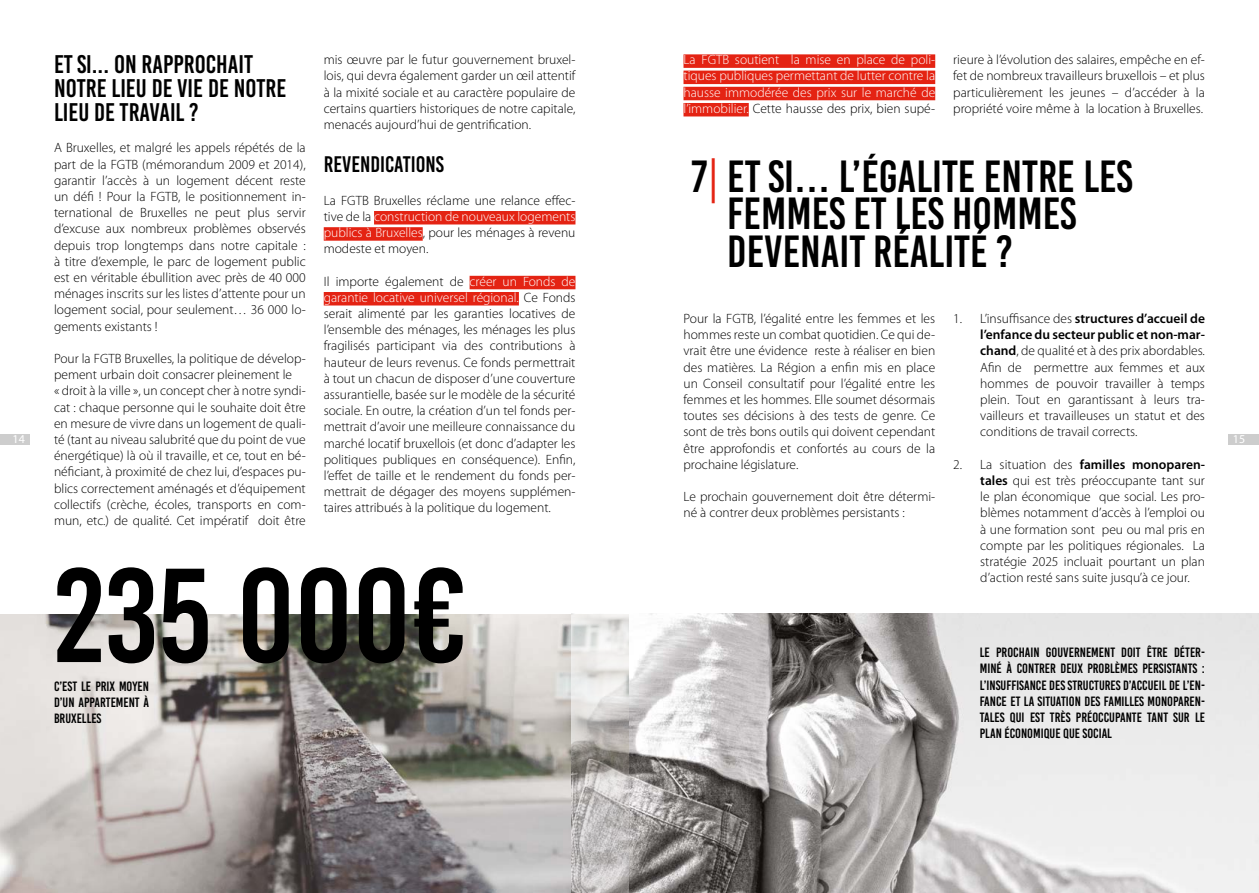
<style>
.page{position:relative;width:1259px;height:893px;background:#fff}
.page>*{position:absolute;margin:0;border:0;box-sizing:border-box;transform-origin:0 0}
.t1{font:133.35px "Bebas Kai";color:#000}
.t2{font:45px/37.5px "Bebas Kai";color:#000}
.t3{font:25.5px/24px "Bebas Kai";color:#000}
.t4{font:22.5px "Bebas Kai";color:#000}
.t5{font:300 13.5px/16.2px "Myriad Pro";color:#000;text-align:justify}
.t6{font:13.5px/16.2px "Bebas Kai";color:#000;text-align:justify}
.t7{font:300 13.5px/16.2px "Myriad Pro";color:#fff;text-align:justify}
.t8{font:12px "Myriad Pro";color:#fff}
.s1{color:#fff}
.s2{color:#000}
.s3{font-family:"Minion Pro";color:#e42313}
.s4{font-weight:600}
</style>
<div class="page">
<div style="left:1228px;top:434px;width:31px;height:10px;background:#cdcdcd"></div>
<div style="left:0;top:434px;width:30px;height:10px;background:#cdcdcd"></div>
<div style="left:683px;top:54px;width:252px;height:14px;background:#e42313"></div>
<div style="left:683px;top:71px;width:252px;height:13px;background:#e42313"></div>
<div style="left:683px;top:87px;width:252px;height:13px;background:#e42313"></div>
<div style="left:683px;top:103px;width:66px;height:13px;background:#e42313"></div>
<div style="left:374px;top:211px;width:201px;height:13px;background:#e42313"></div>
<div style="left:324px;top:227px;width:99px;height:14px;background:#e42313"></div>
<div style="left:469px;top:276px;width:106px;height:13px;background:#e42313"></div>
<div style="left:324px;top:292px;width:195px;height:13px;background:#e42313"></div>
<img style="left:0;top:614px;width:1259px;height:279px">
<img style="left:571px;top:614px;width:58px;height:279px">
<p class="t8" style="left:13px;top:432px;width:14px">14</p>
<h3 class="t3" style="left:54px;top:52px;width:234px">ET SI... ON RAPPROCHAIT<br>NOTRE LIEU DE VIE DE NOTRE<br>LIEU DE TRAVAIL ?</h3>
<p class="t5" style="left:54px;top:140px;width:253px">A Bruxelles, et malgré les appels répétés de la part de la FGTB (mémorandum 2009 et 2014), garantir l’accès à un logement décent reste un défi ! Pour la FGTB, le positionnement in&shy;ternational de Bruxelles ne peut plus servir d’excuse aux nombreux problèmes observés depuis trop longtemps dans notre capitale : à titre d’exemple, le parc de logement public est en véritable ébullition avec près de 40 000 ménages inscrits sur les listes d’attente pour un logement social, pour seulement… 36 000 lo&shy;gements existants !</p>
<p class="t5" style="left:54px;top:350px;width:253px;text-align:left">Pour la FGTB Bruxelles, la politique de dévelop&shy;pement urbain doit consacrer pleinement le<br>« droit à la ville », un concept cher à notre syndi&shy;cat : chaque personne qui le souhaite doit être en mesure de vivre dans un logement de quali&shy;té (tant au niveau salubrité que du point de vue énergétique) là où il travaille, et ce, tout en bé&shy;néficiant, à proximité de chez lui, d’espaces pu&shy;blics correctement aménagés et d’équipement collectifs (crèche, écoles, transports en com&shy;mun, etc.) de qualité. Cet impératif doit être</p>
<p class="t5" style="left:324px;top:51px;width:253px">mis œuvre par le futur gouvernement bruxel&shy;lois, qui devra également garder un œil attentif à la mixité sociale et au caractère populaire de certains quartiers historiques de notre capitale, menacés aujourd’hui de gentrification.</p>
<h3 class="t4" style="left:324px;top:152px;width:122px">REVENDICATIONS</h3>
<p class="t5" style="left:324px;top:192px;width:253px">La FGTB Bruxelles réclame une relance effec&shy;tive de la <span class="s1">construction de nouveaux logements publics à Bruxelles</span>, pour les ménages à revenu modeste et moyen.</p>
<p class="t5" style="left:324px;top:273px;width:253px">Il importe également de <span class="s1">créer un Fonds de garantie locative universel régional.</span> Ce Fonds serait alimenté par les garanties locatives de l’ensemble des ménages, les ménages les plus fragilisés participant via des contributions à hauteur de leurs revenus. Ce fonds permettrait à tout un chacun de disposer d’une couverture assurantielle, basée sur le modèle de la sécurité sociale. En outre, la création d’un tel fonds per&shy;mettrait d’avoir une meilleure connaissance du marché locatif bruxellois (et donc d’adapter les politiques publiques en conséquence). Enfin, l’effet de taille et le rendement du fonds per&shy;mettrait de dégager des moyens supplémen&shy;taires attribués à la politique du logement.</p>
<h1 class="t1" style="left:54px;top:544px;width:415px">235 000€</h1>
<p class="t6" style="left:54px;top:678px;width:96px">C’EST LE PRIX MOYEN D’UN APPARTEMENT À BRUXELLES</p>
<p class="t7" style="left:683px;top:51px;width:253px">La FGTB soutient la mise en place de poli&shy;tiques publiques permettant de lutter contre la hausse immodérée des prix sur le marché de l’immobilier. <span class="s2">Cette hausse des prix, bien supé-</span></p>
<p class="t5" style="left:953px;top:51px;width:253px">rieure à l’évolution des salaires, empêche en ef&shy;fet de nombreux travailleurs bruxellois – et plus particulièrement les jeunes – d’accéder à la propriété voire même à la location à Bruxelles.</p>
<h2 class="t2" style="left:727px;top:158px;width:407px;text-indent:-36px">7<span class="s3">|</span> ET SI… L’ÉGALITE ENTRE LES<br>FEMMES ET LES HOMMES<br>DEVENAIT RÉALITÉ ?</h2>
<p class="t5" style="left:683px;top:310px;width:253px">Pour la FGTB, l’égalité entre les femmes et les hommes reste un combat quotidien. Ce qui de&shy;vrait être une évidence reste à réaliser en bien des matières. La Région a enfin mis en place un Conseil consultatif pour l’égalité entre les femmes et les hommes. Elle soumet désormais toutes ses décisions à des tests de genre. Ce sont de très bons outils qui doivent cependant être approfondis et confortés au cours de la prochaine législature.</p>
<p class="t5" style="left:683px;top:488px;width:253px">Le prochain gouvernement doit être détermi&shy;né à contrer deux problèmes persistants :</p>
<p class="t5" style="left:980px;top:310px;width:226px;text-indent:-27px">1. L’insuffisance des <span class="s4">structures d’accueil de l’enfance du secteur public et non-mar&shy;chand</span>, de qualité et à des prix abordables.<br>Afin de permettre aux femmes et aux hommes de pouvoir travailler à temps plein. Tout en garantissant à leurs tra&shy;vailleurs et travailleuses un statut et des conditions de travail corrects.</p>
<p class="t5" style="left:980px;top:456px;width:226px;text-indent:-27px">2. La situation des <span class="s4">familles monoparen&shy;tales</span> qui est très préoccupante tant sur le plan économique que social. Les pro&shy;blèmes notamment d’accès à l’emploi ou à une formation sont peu ou mal pris en compte par les politiques régionales. La stratégie 2025 incluait pourtant un plan d’action resté sans suite jusqu’à ce jour.</p>
<p class="t6" style="left:980px;top:644px;width:227px">LE PROCHAIN GOUVERNEMENT DOIT ÊTRE DÉTER-MINÉ À CONTRER DEUX PROBLÈMES PERSISTANTS :<br>L’INSUFFISANCE DES STRUCTURES D’ACCUEIL DE L’EN-FANCE ET LA SITUATION DES FAMILLES MONOPAREN-TALES QUI EST TRÈS PRÉOCCUPANTE TANT SUR LE PLAN ÉCONOMIQUE QUE SOCIAL</p>
<p class="t8" style="left:1232px;top:432px;width:14px">15</p>
</div>
